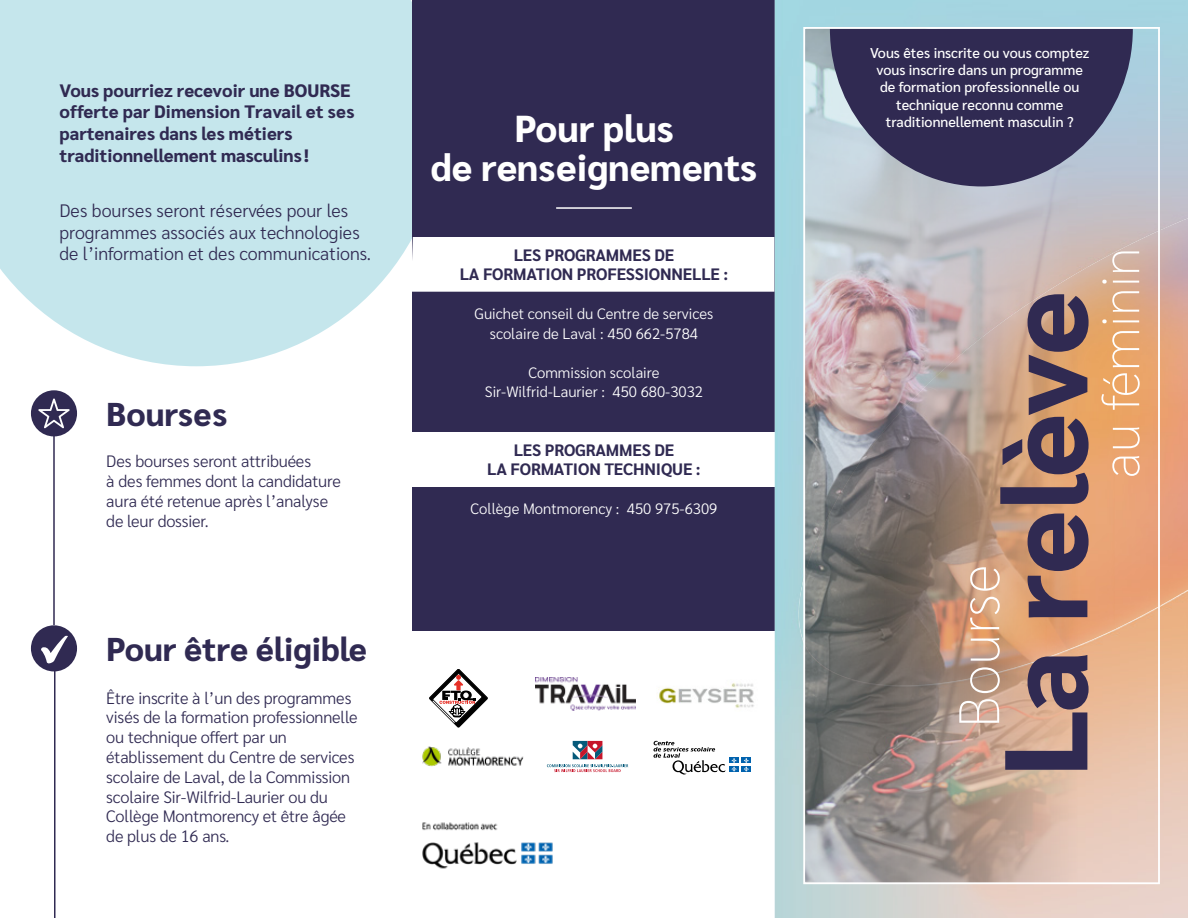
<style>
.page{position:relative;width:1188px;height:918px;background:#fff}
.page>*{position:absolute;margin:0;border:0;box-sizing:border-box;transform-origin:0 0}
.t1{font:800 37.5px/39px "Sarabun";color:#fff;text-align:center}
.t2{font:800 33px "Sarabun";color:#302a52}
.t3{font:800 18px/21.6px "Sarabun";color:#302a52}
.t4{font:300 18px/21.6px "Sarabun";color:#302a52}
.t5{font:300 16.5px/19.8px "Sarabun";letter-spacing:-.01em;color:#302a52}
.t6{font:700 16.5px/19.5px "Sarabun";letter-spacing:-.01em;color:#302a52;text-align:center}
.t7{font:300 15px/19.5px "Sarabun";color:#fff;text-align:center}
.t8{font:500 14.25px/17.1px "Sarabun";color:#fff;text-align:center}
</style>
<div class="page">
<svg style="left:0;top:0;width:413px;height:366px;background:#c9e7ed"></svg>
<div style="left:413px;top:0;width:365px;height:630px;background:#302a52"></div>
<div style="left:411px;top:432px;width:363px;height:55px;background:#fff"></div>
<div style="left:411px;top:237px;width:363px;height:55px;background:#fff"></div>
<img style="left:775px;top:0;width:413px;height:918px">
<img style="left:1098px;top:244px;width:17px;height:8px">
<img style="left:1129px;top:221px;width:28px;height:9px">
<img style="left:797px;top:523px;width:6px;height:162px">
<img style="left:1098px;top:269px;width:18px;height:388px">
<img style="left:1115px;top:230px;width:46px;height:399px">
<img style="left:1160px;top:220px;width:24px;height:386px">
<img style="left:1183px;top:218px;width:5px;height:375px">
<img style="left:1098px;top:252px;width:3px;height:17px">
<img style="left:806px;top:30px;width:292px;height:851px">
<svg style="left:830px;top:30px;width:303px;height:156px;background:#4e4d6e"></svg>
<svg style="left:654px;top:741px;width:72px;height:34px"></svg>
<div style="left:729px;top:758px;width:10px;height:5px;background:#0062ae"></div>
<svg style="left:742px;top:758px;width:9px;height:5px"></svg>
<svg style="left:729px;top:766px;width:10px;height:6px"></svg>
<svg style="left:732px;top:758px;width:5px;height:14px"></svg>
<div style="left:742px;top:766px;width:9px;height:6px;background:#0062ae"></div>
<svg style="left:744px;top:758px;width:5px;height:14px"></svg>
<img style="left:422px;top:746px;width:102px;height:21px">
<svg style="left:429px;top:669px;width:58px;height:58px"></svg>
<div style="left:429px;top:669px;width:58px;height:58px;border:1px solid #000;border-radius:28px"></div>
<svg style="left:433px;top:673px;width:49px;height:50px"></svg>
<div style="left:433px;top:673px;width:49px;height:50px;border:1px solid #000;border-radius:23px"></div>
<svg style="left:432px;top:675px;width:44px;height:48px"></svg>
<img style="left:422px;top:822px;width:131px;height:47px">
<svg style="left:547px;top:741px;width:81px;height:31px"></svg>
<hr style="left:556px;top:207px;width:76px;height:2px;background:#fff">
<div style="left:31px;top:390px;width:46px;height:46px;background:#302a52;border-radius:50%"></div>
<svg style="left:38px;top:398px;width:32px;height:30px"></svg>
<div style="left:31px;top:625px;width:46px;height:46px;background:#302a52;border-radius:50%"></div>
<svg style="left:41px;top:635px;width:27px;height:29px"></svg>
<svg style="left:1101px;top:251px;width:39px;height:225px;background:#e7b285"></svg>
<svg style="left:959px;top:294px;width:130px;height:476px;background:#a58479"></svg>
<hr style="left:53px;top:433px;width:2px;height:192px;background:#302a52">
<hr style="left:54px;top:670px;width:2px;height:248px;background:#302a52">
<img style="left:535px;top:677px;width:101px;height:34px">
<img style="left:658px;top:683px;width:96px;height:25px">
<div style="left:803px;top:27px;width:357px;height:857px;border:2px solid #fff"></div>
<p class="t3" style="left:60px;top:80px;width:297px">Vous pourriez recevoir une BOURSE offerte par Dimension Travail et ses partenaires dans les métiers traditionnellement masculins !</p>
<p class="t4" style="left:60px;top:200px;width:313px">Des bourses seront réservées pour les programmes associés aux technologies de l’information et des communications.</p>
<h2 class="t2" style="left:106px;top:395px;width:122px">Bourses</h2>
<p class="t5" style="left:106px;top:452px;width:236px">Des bourses seront attribuées<br>à des femmes dont la candidature aura été retenue après l’analyse de leur dossier.</p>
<h2 class="t2" style="left:106px;top:630px;width:262px">Pour être éligible</h2>
<p class="t5" style="left:106px;top:688px;width:253px">Être inscrite à l’un des programmes visés de la formation professionnelle ou technique offert par un établissement du Centre de services scolaire de Laval, de la Commission scolaire Sir-Wilfrid-Laurier ou du<br>Collège Montmorency et être âgée de plus de 16 ans.</p>
<h1 class="t1" style="left:431px;top:110px;width:328px">Pour plus<br>de renseignements</h1>
<p class="t6" style="left:460px;top:245px;width:270px">LES PROGRAMMES DE<br>LA FORMATION PROFESSIONNELLE :</p>
<p class="t7" style="left:475px;top:304px;width:240px">Guichet conseil du Centre de services scolaire de Laval : 450 662-5784</p>
<p class="t7" style="left:485px;top:363px;width:220px">Commission scolaire<br>Sir-Wilfrid-Laurier : 450 680-3032</p>
<p class="t6" style="left:487px;top:440px;width:215px">LES PROGRAMMES DE<br>LA FORMATION TECHNIQUE :</p>
<p class="t7" style="left:471px;top:499px;width:248px">Collège Montmorency : 450 975-6309</p>
<p class="t8" style="left:870px;top:45px;width:221px">Vous êtes inscrite ou vous comptez vous inscrire dans un programme de formation professionnelle ou technique reconnu comme traditionnellement masculin ?</p>
</div>
